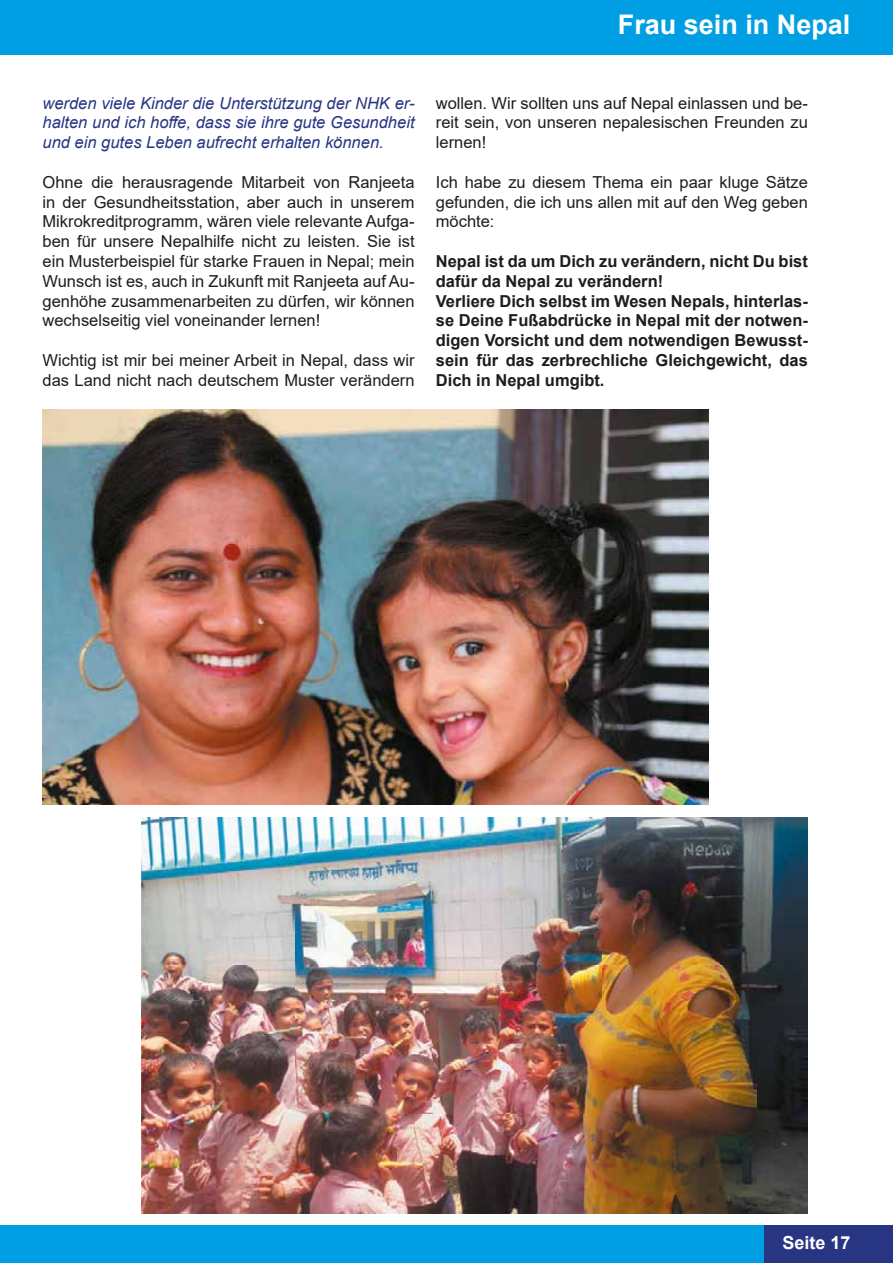
<style>
.page{position:relative;width:893px;height:1263px;background:#fff}
.page>*{position:absolute;margin:0;border:0;box-sizing:border-box;transform-origin:0 0}
.t1{font:700 27px "Arial";color:#fff}
.t2{font:700 18px "Arial";color:#fff}
.t3{font:16.5px/19.8px "Arial";color:#1d1d1b;text-align:justify}
.t4{font:700 16.5px/19.8px "Arial";color:#1d1d1b}
.t5{font:italic 16.5px/19.8px "Arial";color:#283583;text-align:justify}
</style>
<div class="page">
<div style="left:0;top:1225px;width:893px;height:38px;background:#009fe3"></div>
<div style="left:764px;top:1225px;width:129px;height:38px;background:#283583"></div>
<div style="left:0;top:0;width:893px;height:55px;background:#009fe3"></div>
<img style="left:43px;top:409px;width:666px;height:396px">
<img style="left:142px;top:817px;width:666px;height:396px">
<h1 class="t1" style="left:618px;top:10px;width:234px">Frau sein in Nepal</h1>
<p class="t5" style="left:43px;top:93px;width:374px">werden viele Kinder die Unterstützung der NHK er&shy;halten und ich hoffe, dass sie ihre gute Gesundheit und ein gutes Leben aufrecht erhalten können.</p>
<p class="t3" style="left:43px;top:172px;width:374px">Ohne die herausragende Mitarbeit von Ranjeeta in der Gesundheitsstation, aber auch in unserem Mikrokreditprogramm, wären viele relevante Aufga&shy;ben für unsere Nepalhilfe nicht zu leisten. Sie ist ein Musterbeispiel für starke Frauen in Nepal; mein Wunsch ist es, auch in Zukunft mit Ranjeeta auf Au&shy;genhöhe zusammenarbeiten zu dürfen, wir können wechselseitig viel voneinander lernen!</p>
<p class="t3" style="left:43px;top:350px;width:374px">Wichtig ist mir bei meiner Arbeit in Nepal, dass wir das Land nicht nach deutschem Muster verändern</p>
<p class="t3" style="left:436px;top:93px;width:374px">wollen. Wir sollten uns auf Nepal einlassen und be&shy;reit sein, von unseren nepalesischen Freunden zu lernen!</p>
<p class="t3" style="left:436px;top:172px;width:374px">Ich habe zu diesem Thema ein paar kluge Sätze gefunden, die ich uns allen mit auf den Weg geben möchte:</p>
<p class="t4" style="left:436px;top:251px;width:374px">Nepal ist da um Dich zu verändern, nicht Du bist dafür da Nepal zu verändern!<br>Verliere Dich selbst im Wesen Nepals, hinterlas&shy;se Deine Fußabdrücke in Nepal mit der notwen&shy;digen Vorsicht und dem notwendigen Bewusst&shy;sein für das zerbrechliche Gleichgewicht, das Dich in Nepal umgibt.</p>
<p class="t2" style="left:782px;top:1233px;width:70px">Seite 17</p>
</div>
